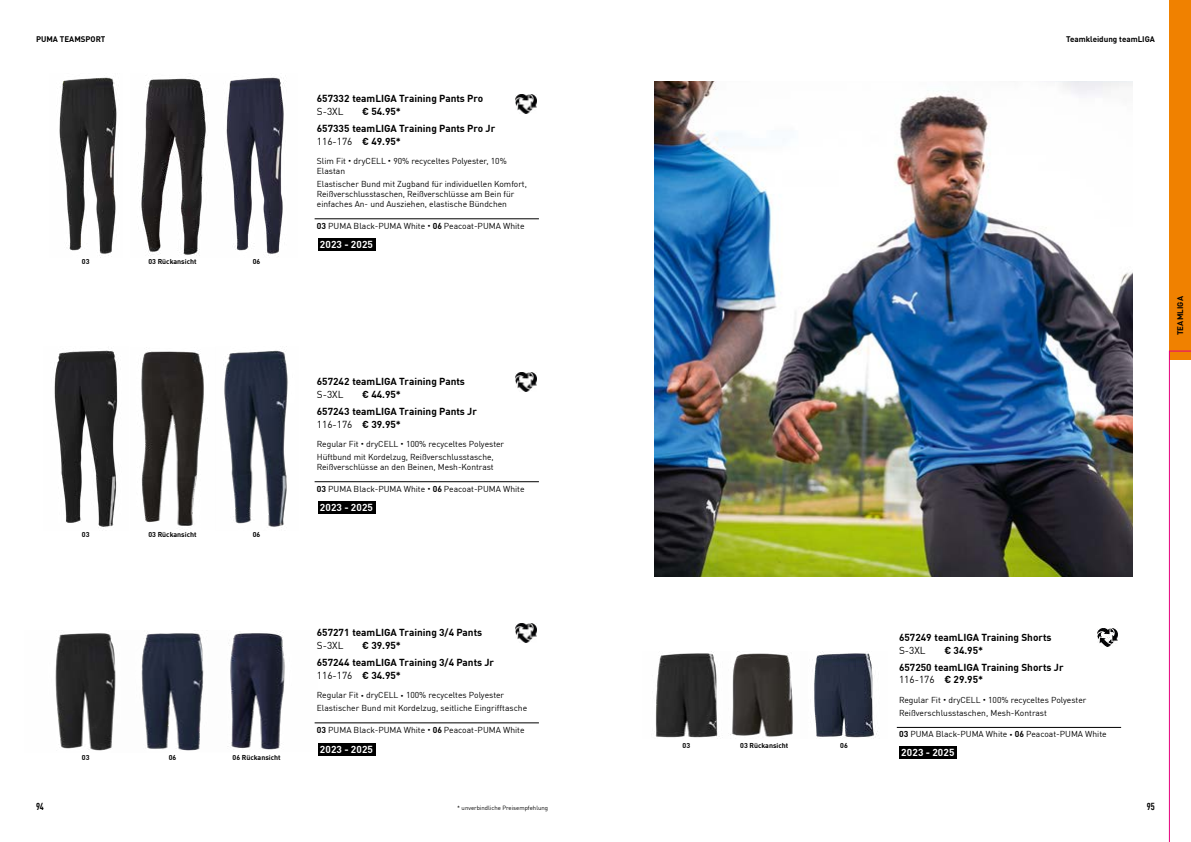
<style>
.page{position:relative;width:1191px;height:842px;background:#fff}
.page>*{position:absolute;margin:0;border:0;box-sizing:border-box;transform-origin:0 0}
.t1{font:700 10px/17.1px "FFDI Nfor PUMA";color:#000}
.t2{font:10px "FFDI Nfor PUMA";color:#000}
.t3{font:700 10px "FFDI Nfor PUMA";letter-spacing:.015em;color:#fff}
.t4{font:700 condensed 10px "FFDI Nfor PUMA";color:#000}
.t5{font:8.5px/13.4px "FFDI Nfor PUMA";color:#000}
.t6{font:700 8px "FFDI Nfor PUMA";color:#000}
.t7{font:700 7px "FFDI Nfor PUMA";color:#000}
.t8{font:6px "FFDI Nfor PUMA";color:#000}
.s1{font-weight:700}
.s2{font-weight:700;font-size:11px}
</style>
<div class="page">
<img style="left:59px;top:77px;width:58px;height:181px">
<img style="left:141px;top:77px;width:143px;height:179px">
<img style="left:654px;top:81px;width:478px;height:496px">
<img style="left:54px;top:350px;width:64px;height:178px">
<img style="left:141px;top:350px;width:147px;height:177px">
<img style="left:515px;top:373px;width:21px;height:18px">
<hr style="left:315px;top:481px;width:224px;height:1px;background:#000">
<img style="left:55px;top:633px;width:57px;height:118px">
<img style="left:112px;top:633px;width:84px;height:118px">
<img style="left:196px;top:631px;width:121px;height:119px">
<img style="left:515px;top:624px;width:21px;height:18px">
<hr style="left:315px;top:723px;width:224px;height:1px;background:#000">
<img style="left:655px;top:652px;width:65px;height:86px">
<img style="left:730px;top:653px;width:63px;height:84px">
<img style="left:814px;top:652px;width:64px;height:87px">
<img style="left:1097px;top:628px;width:21px;height:19px">
<hr style="left:896px;top:727px;width:225px;height:1px;background:#000">
<img style="left:515px;top:95px;width:21px;height:18px">
<hr style="left:315px;top:219px;width:224px;height:1px;background:#000">
<div style="left:318px;top:238px;width:57px;height:13px;background:#000"></div>
<div style="left:318px;top:501px;width:57px;height:13px;background:#000"></div>
<div style="left:318px;top:743px;width:57px;height:13px;background:#000"></div>
<div style="left:899px;top:746px;width:57px;height:12px;background:#000"></div>
<div style="left:1169px;top:0;width:22px;height:359px;background:#f08100"></div>
<svg style="left:1169px;top:351px;width:22px;height:491px"></svg>
<p class="t6" style="left:36px;top:33px;width:71px">PUMA TEAMSPORT</p>
<p class="t7" style="left:82px;top:256px;width:9px">03</p>
<p class="t7" style="left:148px;top:256px;width:50px">03 Rückansicht</p>
<p class="t7" style="left:253px;top:256px;width:9px">06</p>
<p class="t7" style="left:82px;top:529px;width:9px">03</p>
<p class="t7" style="left:148px;top:529px;width:50px">03 Rückansicht</p>
<p class="t7" style="left:253px;top:529px;width:9px">06</p>
<p class="t1" style="left:317px;top:89px;width:168px">657332 teamLIGA Training Pants Pro</p>
<p class="t2" style="left:317px;top:104px;width:28px">S-3XL</p>
<p class="t1" style="left:317px;top:102px;width:180px;text-indent:45px">€ 54.95*<br>657335 teamLIGA Training Pants Pro Jr</p>
<p class="t2" style="left:317px;top:134px;width:86px">116-176 <span class="s1">€ 49.95*</span></p>
<p class="t5" style="left:317px;top:155px;width:191px;line-height:10px">Slim Fit <span class="s2">·</span> dryCELL <span class="s2">·</span> 90% recyceltes Polyester, 10%<br>Elastan</p>
<p class="t5" style="left:317px;top:179px;width:211px;line-height:10px">Elastischer Bund mit Zugband für individuellen Komfort,<br>Reißverschlusstaschen, Reißverschlüsse am Bein für einfaches An- und Ausziehen, elastische Bündchen</p>
<p class="t5" style="left:317px;top:218px;width:209px"><span class="s1">03</span> PUMA Black-PUMA White <span class="s2">·</span> <span class="s1">06</span> Peacoat-PUMA White</p>
<p class="t3" style="left:320px;top:237px;width:55px">2023 - 2025</p>
<p class="t1" style="left:317px;top:372px;width:150px">657242 teamLIGA Training Pants</p>
<p class="t2" style="left:317px;top:387px;width:28px">S-3XL</p>
<p class="t1" style="left:317px;top:385px;width:162px;text-indent:45px">€ 44.95*<br>657243 teamLIGA Training Pants Jr</p>
<p class="t2" style="left:317px;top:416px;width:86px">116-176 <span class="s1">€ 39.95*</span></p>
<p class="t5" style="left:317px;top:436px;width:189px">Regular Fit <span class="s2">·</span> dryCELL <span class="s2">·</span> 100% recyceltes Polyester<br>Hüftbund mit Kordelzug, Reißverschlusstasche,</p>
<p class="t5" style="left:317px;top:460px;width:178px">Reißverschlüsse an den Beinen, Mesh-Kontrast</p>
<p class="t5" style="left:317px;top:481px;width:209px"><span class="s1">03</span> PUMA Black-PUMA White <span class="s2">·</span> <span class="s1">06</span> Peacoat-PUMA White</p>
<p class="t3" style="left:320px;top:500px;width:55px">2023 - 2025</p>
<p class="t6" style="left:1066px;top:33px;width:90px">Teamkleidung teamLIGA</p>
<p class="t6" style="left:1174px;top:335px;width:40px;rotate:-90deg">TEAMLIGA</p>
<p class="t7" style="left:82px;top:752px;width:9px">03</p>
<p class="t7" style="left:169px;top:752px;width:9px">06</p>
<p class="t7" style="left:233px;top:752px;width:50px">06 Rückansicht</p>
<p class="t1" style="left:317px;top:623px;width:167px">657271 teamLIGA Training 3/4 Pants</p>
<p class="t2" style="left:317px;top:638px;width:28px">S-3XL</p>
<p class="t1" style="left:317px;top:636px;width:179px;text-indent:45px">€ 39.95*<br>657244 teamLIGA Training 3/4 Pants Jr</p>
<p class="t2" style="left:317px;top:668px;width:86px">116-176 <span class="s1">€ 34.95*</span></p>
<p class="t5" style="left:317px;top:688px;width:212px">Regular Fit <span class="s2">·</span> dryCELL <span class="s2">·</span> 100% recyceltes Polyester<br>Elastischer Bund mit Kordelzug, seitliche Eingrifftasche</p>
<p class="t5" style="left:317px;top:722px;width:209px"><span class="s1">03</span> PUMA Black-PUMA White <span class="s2">·</span> <span class="s1">06</span> Peacoat-PUMA White</p>
<p class="t1" style="left:899px;top:628px;width:154px">657249 teamLIGA Training Shorts</p>
<p class="t2" style="left:899px;top:642px;width:28px">S-3XL</p>
<p class="t1" style="left:899px;top:641px;width:166px;text-indent:45px">€ 34.95*<br>657250 teamLIGA Training Shorts Jr</p>
<p class="t2" style="left:899px;top:672px;width:86px">116-176 <span class="s1">€ 29.95*</span></p>
<p class="t5" style="left:899px;top:692px;width:189px">Regular Fit <span class="s2">·</span> dryCELL <span class="s2">·</span> 100% recyceltes Polyester<br>Reißverschlusstaschen, Mesh-Kontrast</p>
<p class="t5" style="left:899px;top:727px;width:209px"><span class="s1">03</span> PUMA Black-PUMA White <span class="s2">·</span> <span class="s1">06</span> Peacoat-PUMA White</p>
<p class="t7" style="left:682px;top:740px;width:9px">03</p>
<p class="t7" style="left:740px;top:740px;width:50px">03 Rückansicht</p>
<p class="t7" style="left:840px;top:740px;width:9px">06</p>
<p class="t3" style="left:320px;top:741px;width:55px">2023 - 2025</p>
<p class="t3" style="left:901px;top:744px;width:55px">2023 - 2025</p>
<p class="t4" style="left:36px;top:799px;width:9px">94</p>
<p class="t4" style="left:1146px;top:799px;width:10px">95</p>
<p class="t8" style="left:457px;top:803px;width:92px">* unverbindliche Preisempfehlung</p>
</div>
